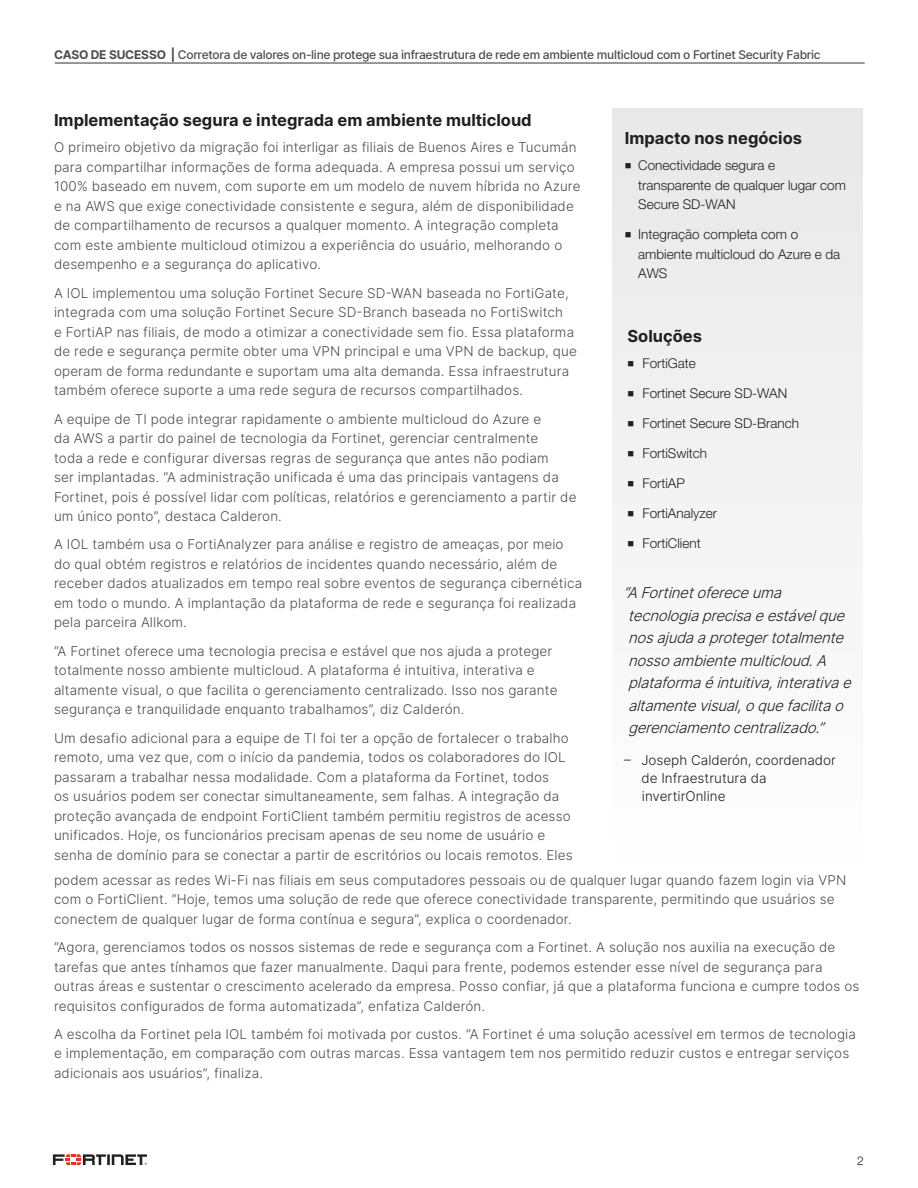
<style>
.page{position:relative;width:918px;height:1188px;background:#fff}
.page>*{position:absolute;margin:0;border:0;box-sizing:border-box;transform-origin:0 0}
.Body_Copy_SUBHEAD__B{font:700 16.5px "Inter";color:#231f20}
.Sidebar_headline__Bl{font:700 16.5px "Inter";color:#231f20}
.INSET_QUOTE{font:italic 300 15px/22.5px "Inter";color:#231f20}
.Body_Copy{font:300 13.5px/19.5px "Inter";letter-spacing:.01em;color:#4b4c4d}
.t1{font:300 13.5px/19.5px "Helvetica Neue LT Pro";color:#231f20}
.INSET_QUOTE_-_NAME{font:300 13.5px/18px "Inter";color:#231f20}
.t2{font:500 12px "Inter";letter-spacing:-.025em;color:#4b4c4d}
.t3{font:300 12px "Helvetica Neue LT Pro";color:#231f20}
.s1{font-weight:700}
</style>
<div class="page">
<hr style="left:55px;top:63px;width:810px;height:1px;background:#203746">
<svg style="left:53px;top:1154px;width:94px;height:11px"></svg>
<div style="left:612px;top:108px;width:250px;height:764px;background:#f3f3f3"></div>
<p class="t2" style="left:54px;top:46px;width:768px"><span class="s1">CASO DE SUCESSO |</span> Corretora de valores on-line protege sua infraestrutura de rede em ambiente multicloud com o Fortinet Security Fabric</p>
<p class="Body_Copy_SUBHEAD__B" style="left:54px;top:108px;width:479px">Implementação segura e integrada em ambiente multicloud</p>
<p class="Body_Copy" style="left:54px;top:137px;width:528px">O primeiro objetivo da migração foi interligar as filiais de Buenos Aires e Tucumán para compartilhar informações de forma adequada. A empresa possui um serviço 100% baseado em nuvem, com suporte em um modelo de nuvem híbrida no Azure e na AWS que exige conectividade consistente e segura, além de disponibilidade de compartilhamento de recursos a qualquer momento. A integração completa com este ambiente multicloud otimizou a experiência do usuário, melhorando o desempenho e a segurança do aplicativo.</p>
<p class="Body_Copy" style="left:54px;top:283px;width:524px">A IOL implementou uma solução Fortinet Secure SD-WAN baseada no FortiGate, integrada com uma solução Fortinet Secure SD-Branch baseada no FortiSwitch<br>e FortiAP nas filiais, de modo a otimizar a conectividade sem fio. Essa plataforma de rede e segurança permite obter uma VPN principal e uma VPN de backup, que operam de forma redundante e suportam uma alta demanda. Essa infraestrutura também oferece suporte a uma rede segura de recursos compartilhados.</p>
<p class="Body_Copy" style="left:54px;top:409px;width:524px">A equipe de TI pode integrar rapidamente o ambiente multicloud do Azure e<br>da AWS a partir do painel de tecnologia da Fortinet, gerenciar centralmente<br>toda a rede e configurar diversas regras de segurança que antes não podiam<br>ser implantadas. “A administração unificada é uma das principais vantagens da Fortinet, pois é possível lidar com políticas, relatórios e gerenciamento a partir de um único ponto”, destaca Calderon.</p>
<p class="Body_Copy" style="left:54px;top:535px;width:530px">A IOL também usa o FortiAnalyzer para análise e registro de ameaças, por meio do qual obtém registros e relatórios de incidentes quando necessário, além de receber dados atualizados em tempo real sobre eventos de segurança cibernética em todo o mundo. A implantação da plataforma de rede e segurança foi realizada pela parceira Allkom.</p>
<p class="Body_Copy" style="left:54px;top:641px;width:505px">“A Fortinet oferece uma tecnologia precisa e estável que nos ajuda a proteger totalmente nosso ambiente multicloud. A plataforma é intuitiva, interativa e altamente visual, o que facilita o gerenciamento centralizado. Isso nos garante segurança e tranquilidade enquanto trabalhamos”, diz Calderón.</p>
<p class="Body_Copy" style="left:54px;top:728px;width:520px">Um desafio adicional para a equipe de TI foi ter a opção de fortalecer o trabalho remoto, uma vez que, com o início da pandemia, todos os colaboradores do IOL passaram a trabalhar nessa modalidade. Com a plataforma da Fortinet, todos<br>os usuários podem ser conectar simultaneamente, sem falhas. A integração da proteção avançada de endpoint FortiClient também permitiu registros de acesso unificados. Hoje, os funcionários precisam apenas de seu nome de usuário e senha de domínio para se conectar a partir de escritórios ou locais remotos. Eles</p>
<p class="Body_Copy" style="left:54px;top:870px;width:794px">podem acessar as redes Wi-Fi nas filiais em seus computadores pessoais ou de qualquer lugar quando fazem login via VPN com o FortiClient. “Hoje, temos uma solução de rede que oferece conectividade transparente, permitindo que usuários se conectem de qualquer lugar de forma contínua e segura”, explica o coordenador.</p>
<p class="Body_Copy" style="left:54px;top:937px;width:807px">“Agora, gerenciamos todos os nossos sistemas de rede e segurança com a Fortinet. A solução nos auxilia na execução de tarefas que antes tínhamos que fazer manualmente. Daqui para frente, podemos estender esse nível de segurança para outras áreas e sustentar o crescimento acelerado da empresa. Posso confiar, já que a plataforma funciona e cumpre todos os requisitos configurados de forma automatizada”, enfatiza Calderón.</p>
<p class="Body_Copy" style="left:54px;top:1024px;width:804px">A escolha da Fortinet pela IOL também foi motivada por custos. “A Fortinet é uma solução acessível em termos de tecnologia e implementação, em comparação com outras marcas. Essa vantagem tem nos permitido reduzir custos e entregar serviços adicionais aos usuários”, finaliza.</p>
<p class="Sidebar_headline__Bl" style="left:625px;top:126px;width:179px">Impacto nos negócios</p>
<p class="t1" style="left:638px;top:155px;width:209px;text-indent:-14px">■ Conectividade segura e transparente de qualquer lugar com<br>Secure SD-WAN</p>
<p class="t1" style="left:638px;top:224px;width:204px;text-indent:-14px">■ Integração completa com o ambiente multicloud do Azure e da<br>AWS</p>
<p class="Sidebar_headline__Bl" style="left:627px;top:324px;width:76px">Soluções</p>
<p class="t1" style="left:627px;top:353px;width:70px">■ FortiGate</p>
<p class="t1" style="left:627px;top:383px;width:161px">■ Fortinet Secure SD-WAN</p>
<p class="t1" style="left:627px;top:413px;width:173px">■ Fortinet Secure SD-Branch</p>
<p class="t1" style="left:627px;top:443px;width:81px">■ FortiSwitch</p>
<p class="t1" style="left:627px;top:473px;width:59px">■ FortiAP</p>
<p class="t1" style="left:627px;top:503px;width:91px">■ FortiAnalyzer</p>
<p class="t1" style="left:627px;top:533px;width:75px">■ FortiClient</p>
<p class="INSET_QUOTE" style="left:624px;top:581px;width:234px">“AFortinetofereceuma tecnologiaprecisaeestávelque nosajudaaprotegertotalmente nossoambientemulticloud.A plataformaéintuitiva,interativae altamentevisual,oquefacilitao gerenciamentocentralizado.”</p>
<p class="INSET_QUOTE_-_NAME" style="left:642px;top:751px;width:196px;text-indent:-17px">– Joseph Calderón, coordenador de Infraestrutura da invertirOnline</p>
<p class="t3" style="left:857px;top:1154px;width:8px">2</p>
</div>
